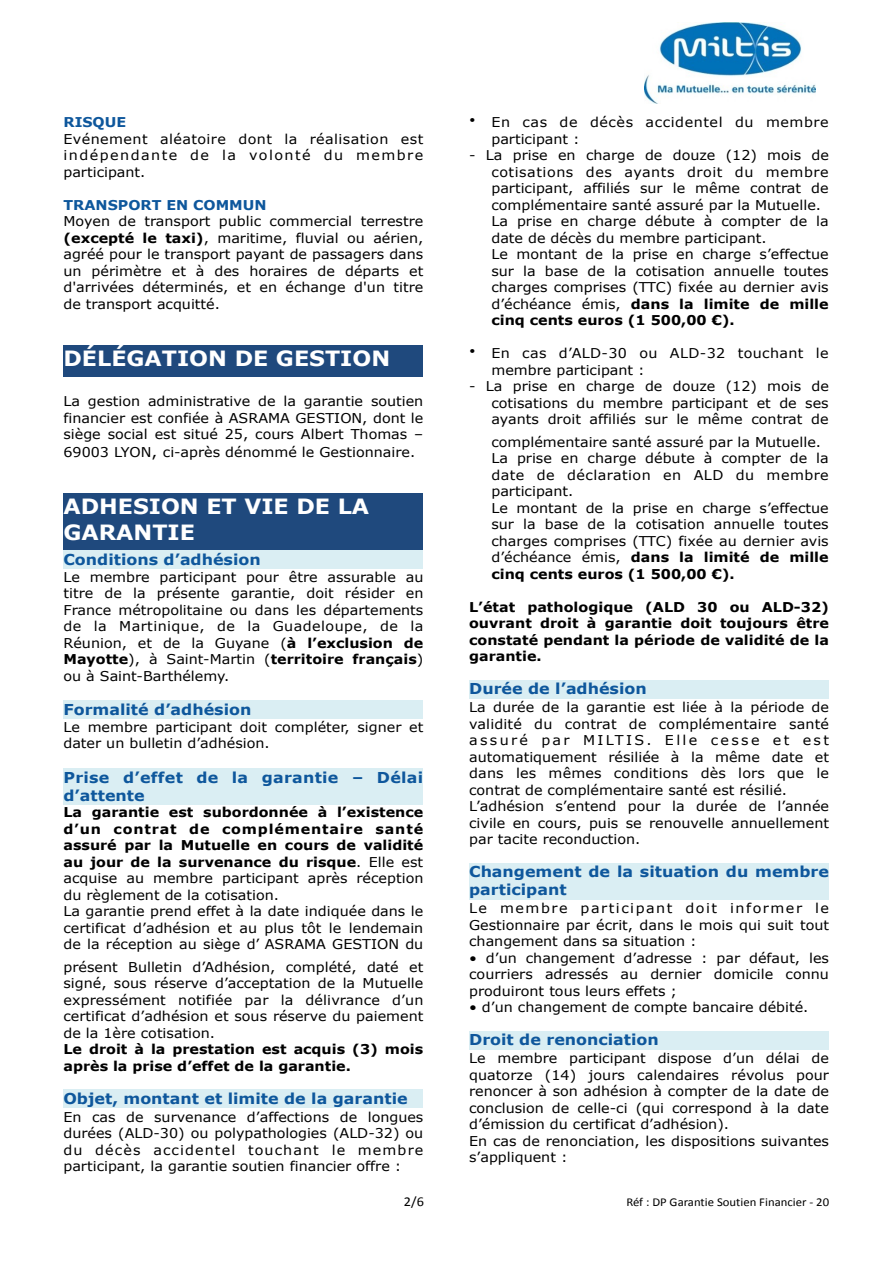
<style>
.page{position:relative;width:893px;height:1263px;background:#fff}
.page>*{position:absolute;margin:0;border:0;box-sizing:border-box;transform-origin:0 0}
.t1{font:700 21px/25.5px "Verdana";color:#fff;scale:1.06 1}
.t2{font:700 15px/18px "Verdana";color:#0e579c;scale:1.06 1}
.t3{font:13.5px/16.5px "Verdana";color:#000;scale:1.06 1}
.t4{font:700 13.5px/16.5px "Verdana";color:#000;text-align:justify;scale:1.06 1}
.t5{font:13.5px/16.5px "Verdana";letter-spacing:.03em;color:#000;scale:1.06 1}
.t6{font:13.5px/16.5px "Verdana";letter-spacing:.025em;color:#000;scale:1.06 1}
.t7{font:13.5px/16.5px "Verdana";letter-spacing:.04em;color:#000;scale:1.06 1}
.t8{font:13.5px "Calibri";color:#000;scale:1.06 1}
.t9{font:12px "Calibri";color:#000;scale:1.06 1}
.s1{font-weight:700;color:#0e579c}
.s2{font-weight:700}
.s3{font-size:15px}
</style>
<div class="page">
<img style="left:644px;top:22px;width:172px;height:81px">
<div style="left:63px;top:345px;width:360px;height:32px;background:#1f497d"></div>
<div style="left:63px;top:494px;width:360px;height:57px;background:#1f497d"></div>
<div style="left:63px;top:551px;width:360px;height:18px;background:#daeef3"></div>
<div style="left:63px;top:701px;width:360px;height:18px;background:#daeef3"></div>
<div style="left:63px;top:768px;width:360px;height:36px;background:#daeef3"></div>
<div style="left:63px;top:1090px;width:360px;height:18px;background:#daeef3"></div>
<div style="left:469px;top:680px;width:360px;height:18px;background:#daeef3"></div>
<div style="left:469px;top:863px;width:360px;height:36px;background:#daeef3"></div>
<div style="left:469px;top:1031px;width:360px;height:18px;background:#daeef3"></div>
<p class="t5" style="left:63px;top:114px;width:341px"><span class="s1">RISQUE<br></span>Evénement aléatoire dont la réalisation est indépendante de la volonté du membre participant.</p>
<p class="t3" style="left:63px;top:197px;width:341px"><span class="s1">TRANSPORT EN COMMUN<br></span>Moyen de transport public commercial terrestre <span class="s2">(excepté le taxi)</span>, maritime, fluvial ou aérien, agréé pour le transport payant de passagers dans un périmètre et à des horaires de départs et d'arrivées déterminés, et en échange d'un titre de transport acquitté.</p>
<p class="t1" style="left:63px;top:346px;width:310px">DÉLÉGATION DE GESTION</p>
<p class="t3" style="left:63px;top:393px;width:341px;text-align:justify">La gestion administrative de la garantie soutien financier est confiée à ASRAMA GESTION, dont le siège social est situé 25, cours Albert Thomas –</p>
<p class="t3" style="left:63px;top:444px;width:333px">69003 LYON<span class="s3">,</span> ci-après dénommé le Gestionnaire.</p>
<p class="t1" style="left:63px;top:494px;width:290px">ADHESION ET VIE DE LA<br>GARANTIE</p>
<p class="t2" style="left:63px;top:551px;width:188px">Conditions d’adhésion</p>
<p class="t3" style="left:63px;top:569px;width:341px;text-align:justify">Le membre participant pour être assurable au titre de la présente garantie, doit résider en France métropolitaine ou dans les départements de la Martinique, de la Guadeloupe, de la Réunion, et de la Guyane (<span class="s2">à l’exclusion de Mayotte</span>), à Saint-Martin (<span class="s2">territoire français</span>) ou à Saint-Barthélemy.</p>
<p class="t2" style="left:63px;top:701px;width:179px">Formalité d’adhésion</p>
<p class="t3" style="left:63px;top:719px;width:341px">Le membre participant doit compléter, signer et dater un bulletin d’adhésion.</p>
<p class="t2" style="left:63px;top:769px;width:341px">Prise d’effet de la garantie – Délai d’attente</p>
<p class="t3" style="left:63px;top:804px;width:341px"><span class="s2">La garantie est subordonnée à l’existence d’un contrat de complémentaire santé assuré par la Mutuelle en cours de validité au jour de la survenance du risque</span>. Elle est acquise au membre participant après réception du règlement de la cotisation.<br>La garantie prend effet à la date indiquée dans le certificat d’adhésion et au plus tôt le lendemain de la réception au siège d’ ASRAMA GESTION du</p>
<p class="t3" style="left:63px;top:959px;width:341px">présent Bulletin d’Adhésion, complété, daté et signé, sous réserve d’acceptation de la Mutuelle expressément notifiée par la délivrance d’un certificat d’adhésion et sous réserve du paiement de la 1ère cotisation.<br><span class="s2">Le droit à la prestation est acquis (3) mois après la prise d’effet de la garantie.</span></p>
<p class="t2" style="left:63px;top:1090px;width:326px">Objet, montant et limite de la garantie</p>
<p class="t3" style="left:63px;top:1109px;width:341px;text-align:justify">En cas de survenance d’affections de longues durées (ALD-30) ou polypathologies (ALD-32) ou du décès accidentel touchant le membre participant, la garantie soutien financier offre :</p>
<p class="t7" style="left:491px;top:114px;width:320px;text-indent:-22px">• En cas de décès accidentel du membre participant :</p>
<p class="t3" style="left:491px;top:147px;width:320px;text-indent:-22px">- La prise en charge de douze (12) mois de cotisations des ayants droit du membre participant, affiliés sur le même contrat de complémentaire santé assuré par la Mutuelle.<br>La prise en charge débute à compter de la date de décès du membre participant.<br>Le montant de la prise en charge s’effectue sur la base de la cotisation annuelle toutes charges comprises (TTC) fixée au dernier avis d’échéance émis, <span class="s2">dans la limite de mille cinq cents euros (1 500,00 €).</span></p>
<p class="t6" style="left:491px;top:345px;width:320px;text-indent:-22px">• En cas d’ALD-30 ou ALD-32 touchant le membre participant :</p>
<p class="t3" style="left:491px;top:378px;width:320px;text-align:justify;text-indent:-22px">- La prise en charge de douze (12) mois de cotisations du membre participant et de ses ayants droit affiliés sur le même contrat de</p>
<p class="t3" style="left:491px;top:434px;width:320px">complémentaire santé assuré par la Mutuelle.<br>La prise en charge débute à compter de la date de déclaration en ALD du membre participant.<br>Le montant de la prise en charge s’effectue sur la base de la cotisation annuelle toutes charges comprises (TTC) fixée au dernier avis d’échéance émis, <span class="s2">dans la limité de mille cinq cents euros (1 500,00 €).</span></p>
<p class="t4" style="left:469px;top:599px;width:341px">L’état pathologique (ALD 30 ou ALD-32) ouvrant droit à garantie doit toujours être constaté pendant la période de validité de la garantie.</p>
<p class="t2" style="left:469px;top:680px;width:169px">Durée de l’adhésion</p>
<p class="t3" style="left:469px;top:699px;width:341px">La durée de la garantie est liée à la période de validité du contrat de complémentaire santé assuré par MILTIS. Elle cesse et est automatiquement résiliée à la même date et dans les mêmes conditions dès lors que le contrat de complémentaire santé est résilié.<br>L’adhésion s’entend pour la durée de l’année civile en cours, puis se renouvelle annuellement par tacite reconduction.</p>
<p class="t2" style="left:469px;top:863px;width:341px">Changement de la situation du membre participant</p>
<p class="t3" style="left:469px;top:900px;width:341px;text-align:justify">Le membre participant doit informer le Gestionnaire par écrit, dans le mois qui suit tout changement dans sa situation :</p>
<p class="t3" style="left:469px;top:950px;width:341px;text-align:justify">• d’un changement d’adresse : par défaut, les courriers adressés au dernier domicile connu produiront tous leurs effets ;</p>
<p class="t3" style="left:469px;top:999px;width:322px">• d’un changement de compte bancaire débité.</p>
<p class="t2" style="left:469px;top:1031px;width:180px">Droit de renonciation</p>
<p class="t3" style="left:469px;top:1050px;width:341px">Le membre participant dispose d’un délai de quatorze (14) jours calendaires révolus pour renoncer à son adhésion à compter de la date de conclusion de celle-ci (qui correspond à la date d’émission du certificat d’adhésion).<br>En cas de renonciation, les dispositions suivantes s’appliquent :</p>
<p class="t8" style="left:404px;top:1193px;width:20px">2/6</p>
<p class="t9" style="left:626px;top:1194px;width:193px">Réf : DP Garantie Soutien Financier - 20</p>
</div>
